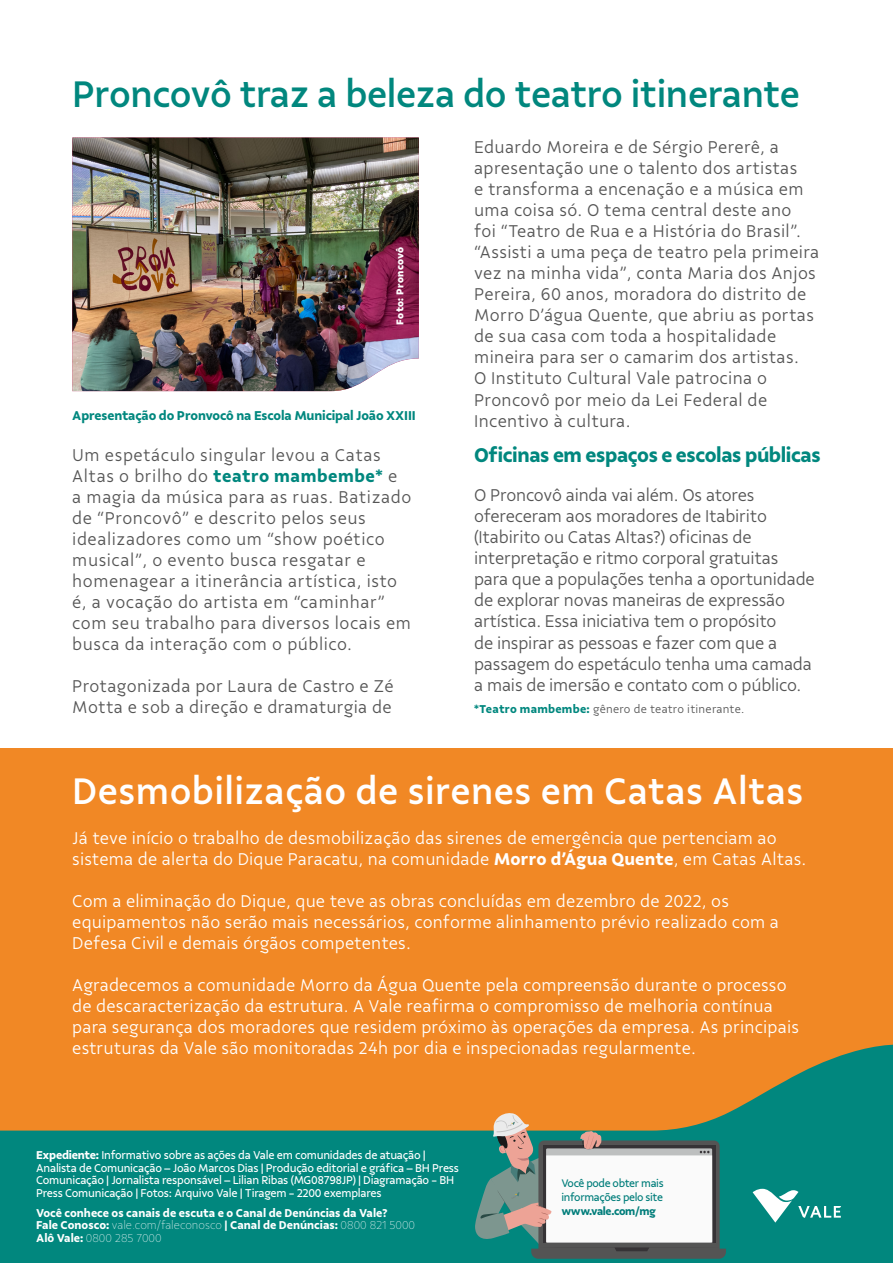
<style>
.page{position:relative;width:893px;height:1263px;background:#fff}
.page>*{position:absolute;margin:0;border:0;box-sizing:border-box;transform-origin:0 0}
.t1{font:500 39px "Vale Sans";letter-spacing:-.015em;color:#01877e}
.t2{font:500 39px "Vale Sans";letter-spacing:.01em;color:#fff}
.t3{font:700 21px "Vale Sans";letter-spacing:-.02em;color:#01877e}
.t4{font:300 18px/21px "Vale Sans";letter-spacing:.02em;color:#555}
.t5{font:300 18px/21px "Vale Sans";letter-spacing:.01em;color:#fff}
.t6{font:300 18px/21px "Vale Sans";letter-spacing:-.01em;color:#555}
.t7{font:700 13.5px "Vale Sans";letter-spacing:-.01em;color:#01877e}
.t8{font:12px/12.5px "Vale Sans";letter-spacing:-.02em;color:#fff}
.t9{font:700 12px/12.5px "Vale Sans";color:#fff}
.t10{font:300 12px "Vale Sans";letter-spacing:.02em;color:#555}
.t11{font:11.55px/14px "Vale Sans";letter-spacing:-.03em;color:#007d7a}
.t12{font:700 11.55px "Vale Sans";letter-spacing:-.03em;color:#007d7a}
.t13{font:800 10.5px "Vale Sans";letter-spacing:.025em;color:#fff}
.s1{font-weight:700;color:#01877e}
.s2{font-weight:700}
.s3{font-weight:100}
</style>
<div class="page">
<img style="left:72px;top:138px;width:347px;height:253px">
<div style="left:0;top:748px;width:893px;height:462px;background:#f18825"></div>
<svg style="left:0;top:1044px;width:893px;height:219px;fill:#01877e"></svg>
<svg style="left:753px;top:1189px;width:88px;height:33px;background:#4caaa4"></svg>
<svg style="left:475px;top:1112px;width:251px;height:147px"></svg>
<h1 class="t1" style="left:72px;top:70px;width:729px">Proncovô traz a beleza do teatro itinerante</h1>
<p class="t13" style="left:394px;top:325px;width:79px;rotate:-90deg">Foto: Proncovô</p>
<p class="t7" style="left:72px;top:407px;width:345px">Apresentação do Pronvocô na Escola Municipal João XXIII</p>
<p class="t4" style="left:72px;top:444px;width:341px">Um espetáculo singular levou a Catas Altas o brilho do <span class="s1">teatro mambembe*</span> e<br>a magia da música para as ruas. Batizado de “Proncovô” e descrito pelos seus idealizadores como um “show poético musical”, o evento busca resgatar e homenagear a itinerância artística, isto é, a vocação do artista em “caminhar” com seu trabalho para diversos locais em busca da interação com o público.</p>
<p class="t4" style="left:72px;top:675px;width:323px">Protagonizada por Laura de Castro e Zé<br>Motta e sob a direção e dramaturgia de</p>
<p class="t4" style="left:474px;top:137px;width:347px">Eduardo Moreira e de Sérgio Pererê, a apresentação une o talento dos artistas<br>e transforma a encenação e a música em uma coisa só. O tema central deste ano<br>foi “Teatro de Rua e a História do Brasil”. “Assisti a uma peça de teatro pela primeira vez na minha vida”, conta Maria dos Anjos Pereira, 60 anos, moradora do distrito de Morro D’água Quente, que abriu as portas de sua casa com toda a hospitalidade mineira para ser o camarim dos artistas.<br>O Instituto Cultural Vale patrocina o Proncovô por meio da Lei Federal de Incentivo à cultura.</p>
<p class="t3" style="left:474px;top:443px;width:348px">Oficinas em espaços e escolas públicas</p>
<p class="t6" style="left:474px;top:485px;width:342px">O Proncovô ainda vai além. Os atores ofereceram aos moradores de Itabirito (Itabirito ou Catas Altas?) oficinas de interpretação e ritmo corporal gratuitas para que a populações tenha a oportunidade de explorar novas maneiras de expressão artística. Essa iniciativa tem o propósito<br>de inspirar as pessoas e fazer com que a passagem do espetáculo tenha uma camada a mais de imersão e contato com o público.</p>
<p class="t10" style="left:474px;top:702px;width:272px"><span class="s1">*Teatro mambembe:</span> gênero de teatro itinerante.</p>
<h1 class="t2" style="left:72px;top:767px;width:733px">Desmobilização de sirenes em Catas Altas</h1>
<p class="t5" style="left:72px;top:827px;width:736px">Já teve início o trabalho de desmobilização das sirenes de emergência que pertenciam ao sistema de alerta do Dique Paracatu, na comunidade <span class="s2">Morro d’Água Quente</span>, em Catas Altas.</p>
<p class="t5" style="left:72px;top:890px;width:708px">Com a eliminação do Dique, que teve as obras concluídas em dezembro de 2022, os equipamentos não serão mais necessários, conforme alinhamento prévio realizado com a<br>Defesa Civil e demais órgãos competentes.</p>
<p class="t5" style="left:72px;top:974px;width:728px">Agradecemos a comunidade Morro da Água Quente pela compreensão durante o processo de descaracterização da estrutura. A Vale reafirma o compromisso de melhoria contínua para segurança dos moradores que residem próximo às operações da empresa. As principais estruturas da Vale são monitoradas 24h por dia e inspecionadas regularmente.</p>
<p class="t8" style="left:36px;top:1149px;width:424px"><span class="s2">Expediente:</span> Informativo sobre as ações da Vale em comunidades de atuação | Analista de Comunicação – João Marcos Dias | Produção editorial e gráfica – BH Press Comunicação | Jornalista responsável – Lilian Ribas (MG08798JP) | Diagramação - BH Press Comunicação | Fotos: Arquivo Vale | Tiragem - 2200 exemplares</p>
<p class="t9" style="left:36px;top:1206px;width:380px">Você conhece os canais de escuta e o Canal de Denúncias da Vale?<br>Fale Conosco: <span class="s3">vale.com/faleconosco</span> | Canal de Denúncias: <span class="s3">0800 821 5000<br></span>Alô Vale: <span class="s3">0800 285 7000</span></p>
<p class="t11" style="left:561px;top:1176px;width:104px">Você pode obter mais informações pelo site</p>
<p class="t12" style="left:561px;top:1204px;width:96px">www.vale.com/mg</p>
</div>
